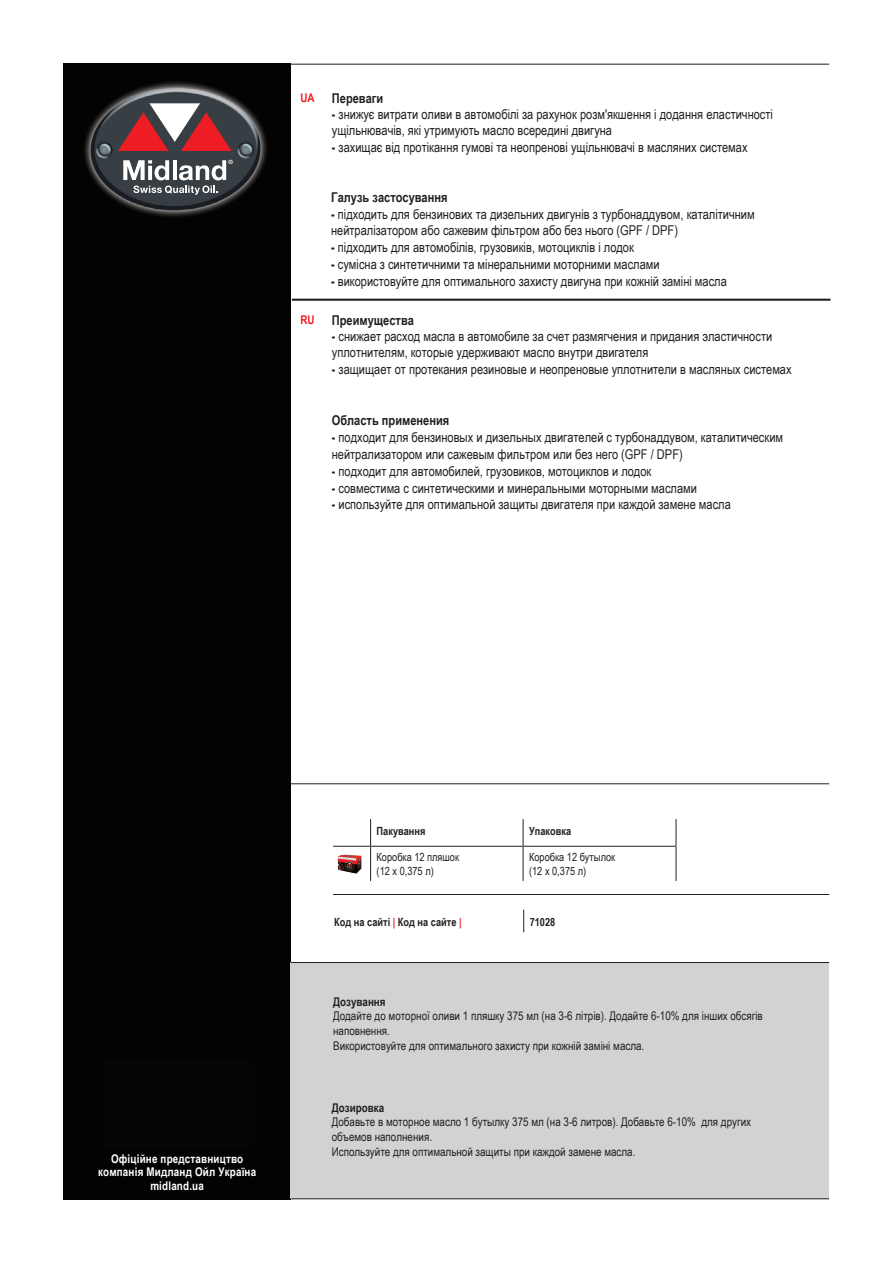
<style>
.page{position:relative;width:893px;height:1263px;background:#fff}
.page>*{position:absolute;margin:0;border:0;box-sizing:border-box;transform-origin:0 0}
.t1{font:13.5px/16.2px "Arial Narrow";color:#231f20}
.t2{font:700 13.5px "Arial Narrow";color:#231f20}
.t3{font:12px/15px "Arial Narrow";color:#231f20}
.t4{font:700 12px/13.5px "Arial Narrow";letter-spacing:.015em;color:#fff;text-align:center}
.t5{font:700 12px "Arial Narrow";color:#231f20}
.t6{font:700 12px "Arial Narrow";color:#ee1d23}
.t7{font:11.25px/13.5px "Arial Narrow";color:#231f20}
.t8{font:700 11.25px "Arial Narrow";color:#231f20}
.s1{font-weight:700}
.s2{color:#ee1d23}
</style>
<div class="page">
<div style="left:64px;top:64px;width:227px;height:1135px;background:#040202"></div>
<svg style="left:118px;top:103px;width:114px;height:48px"></svg>
<svg style="left:123px;top:160px;width:110px;height:35px"></svg>
<div style="left:291px;top:963px;width:538px;height:236px;background:#d1d2d4"></div>
<hr style="left:291px;top:64px;width:538px;height:1px;background:#231f20">
<hr style="left:291px;top:1198px;width:538px;height:1px;background:#231f20">
<hr style="left:291px;top:962px;width:538px;height:1px;background:#231f20">
<hr style="left:292px;top:299px;width:538px;height:1px;background:#231f20">
<hr style="left:291px;top:783px;width:538px;height:1px;background:#231f20">
<svg style="left:370px;top:819px;width:1px;height:27px"></svg>
<svg style="left:523px;top:819px;width:1px;height:27px"></svg>
<svg style="left:676px;top:819px;width:1px;height:27px"></svg>
<hr style="left:333px;top:846px;width:38px;height:1px;background:#231f20">
<hr style="left:371px;top:846px;width:152px;height:1px;background:#231f20">
<hr style="left:370px;top:847px;width:1px;height:34px;background:#231f20">
<hr style="left:523px;top:846px;width:153px;height:1px;background:#231f20">
<hr style="left:523px;top:847px;width:1px;height:34px;background:#231f20">
<hr style="left:676px;top:847px;width:1px;height:34px;background:#231f20">
<img style="left:338px;top:854px;width:23px;height:20px">
<svg style="left:523px;top:910px;width:1px;height:22px"></svg>
<hr style="left:333px;top:894px;width:496px;height:1px;background:#231f20">
<div style="left:102px;top:1061px;width:153px;height:86px;background:#050505"></div>
<p class="t6" style="left:300px;top:89px;width:16px">UA</p>
<p class="t6" style="left:300px;top:311px;width:16px">RU</p>
<p class="t2" style="left:332px;top:88px;width:53px">Переваги</p>
<p class="t1" style="left:332px;top:106px;width:443px"><span class="s1">-</span> знижує витрати оливи в автомобілі за рахунок розм'якшення і додання еластичності ущільнювачів, які утримують масло всередині двигуна</p>
<p class="t1" style="left:332px;top:138px;width:417px"><span class="s1">-</span> захищає від протікання гумові та неопренові ущільнювачі в масляних системах</p>
<p class="t2" style="left:331px;top:187px;width:118px">Галузь застосування</p>
<p class="t1" style="left:331px;top:205px;width:425px;line-height:16.8px"><span class="s1">-</span> підходить для бензинових та дизельних двигунів з турбонаддувом, каталітичним нейтралізатором або сажевим фільтром або без нього (GPF / DPF)</p>
<p class="t1" style="left:331px;top:239px;width:304px"><span class="s1">-</span> підходить для автомобілів, грузовиків, мотоциклів і лодок</p>
<p class="t1" style="left:331px;top:256px;width:330px"><span class="s1">-</span> сумісна з синтетичними та мінеральними моторними маслами</p>
<p class="t1" style="left:331px;top:273px;width:397px"><span class="s1">-</span> використовуйте для оптимального захисту двигуна при кожній заміні масла</p>
<p class="t2" style="left:332px;top:310px;width:84px">Преимущества</p>
<p class="t1" style="left:332px;top:328px;width:442px"><span class="s1">-</span> снижает расход масла в автомобиле за счет размягчения и придания эластичности уплотнителям, которые удерживают масло внутри двигателя</p>
<p class="t1" style="left:332px;top:360px;width:461px"><span class="s1">-</span> защищает от протекания резиновые и неопреновые уплотнители в масляных системах</p>
<p class="t2" style="left:332px;top:410px;width:119px">Область применения</p>
<p class="t1" style="left:332px;top:428px;width:453px;line-height:16.8px"><span class="s1">-</span> подходит для бензиновых и дизельных двигателей с турбонаддувом, каталитическим нейтрализатором или сажевым фильтром или без него (GPF / DPF)</p>
<p class="t1" style="left:332px;top:462px;width:321px"><span class="s1">-</span> подходит для автомобилей, грузовиков, мотоциклов и лодок</p>
<p class="t1" style="left:332px;top:479px;width:367px"><span class="s1">-</span> совместима с синтетическими и минеральными моторными маслами</p>
<p class="t1" style="left:332px;top:496px;width:401px"><span class="s1">-</span> используйте для оптимальной защиты двигателя при каждой замене масла</p>
<p class="t4" style="left:98px;top:1151px;width:160px">Офіційне представництво компанія Мидланд Ойл Україна midland.ua</p>
<p class="t8" style="left:377px;top:822px;width:50px">Пакування</p>
<p class="t8" style="left:529px;top:822px;width:44px">Упаковка</p>
<p class="t7" style="left:377px;top:850px;width:84px">Коробка 12 пляшок (12 х 0,375 л)</p>
<p class="t7" style="left:529px;top:850px;width:88px">Коробка 12 бутылок (12 х 0,375 л)</p>
<p class="t8" style="left:334px;top:914px;width:129px">Код на сайті <span class="s2">|</span> Код на сайте <span class="s2">|</span></p>
<p class="t8" style="left:530px;top:914px;width:27px">71028</p>
<p class="t5" style="left:333px;top:992px;width:54px">Дозування</p>
<p class="t3" style="left:333px;top:1007px;width:431px">Додайте до моторної оливи 1 пляшку 375 мл (на 3-6 літрів). Додайте 6-10% для інших обсягів наповнення.<br>Використовуйте для оптимального захисту при кожній заміні масла.</p>
<p class="t5" style="left:332px;top:1099px;width:54px">Дозировка</p>
<p class="t3" style="left:332px;top:1114px;width:421px">Добавьте в моторное масло 1 бутылку 375 мл (на 3-6 литров). Добавьте 6-10% для других объемов наполнения.<br>Используйте для оптимальной защиты при каждой замене масла.</p>
</div>
